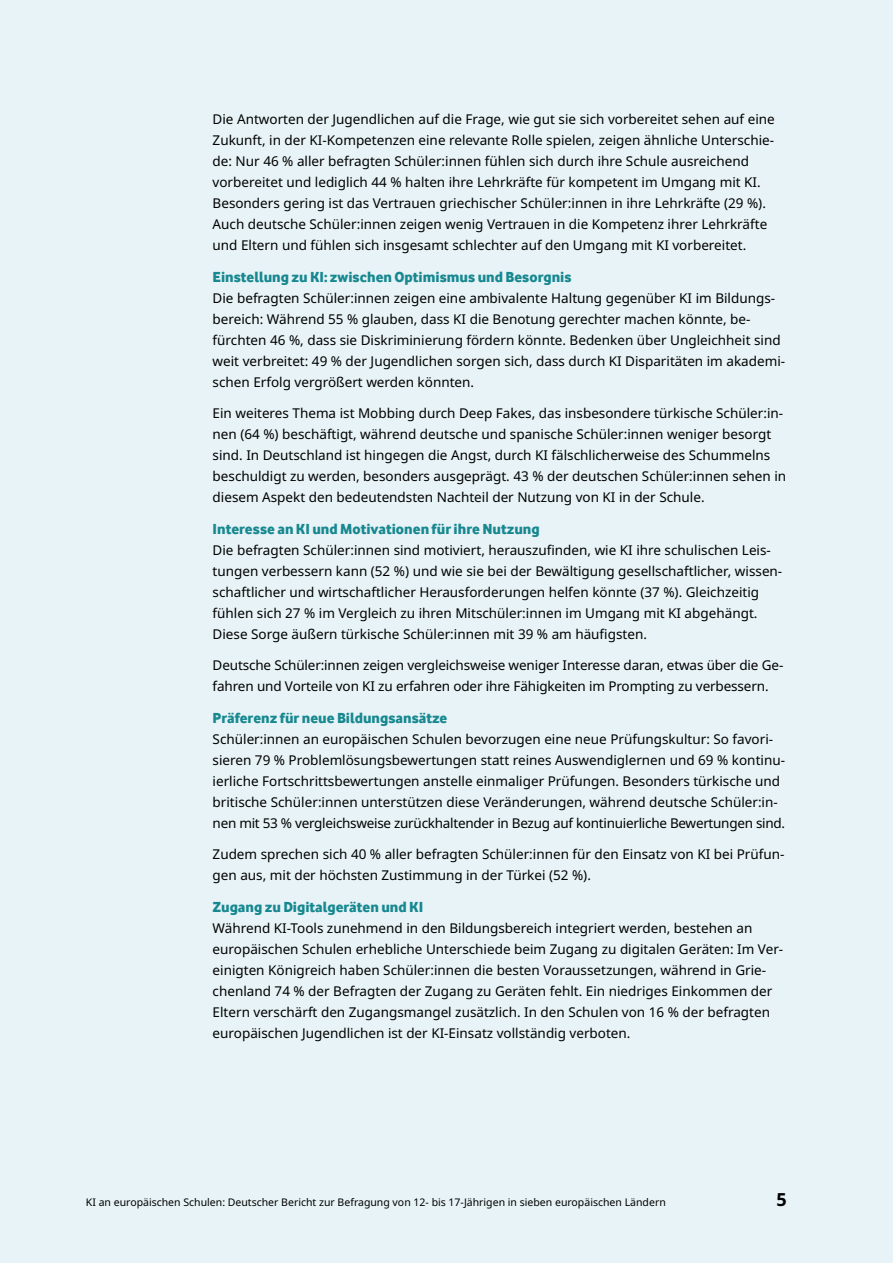
<style>
.page{position:relative;width:893px;height:1263px;background:#e7f3f6}
.page>*{position:absolute;margin:0;border:0;box-sizing:border-box;transform-origin:0 0}
.t1{font:700 18px "Noto Sans";color:#000}
.t2{font:15px "Vodafone Ex B";color:#178890}
.t3{font:13.5px/21px "Noto Sans";color:#000}
.t4{font:10.5px "Noto Sans";color:#000}
</style>
<div class="page">
<p class="t3" style="left:213px;top:109px;width:564px">Die Antworten der Jugendlichen auf die Frage, wie gut sie sich vorbereitet sehen auf eine Zukunft, in der KI-Kompetenzen eine relevante Rolle spielen, zeigen ähnliche Unterschie&shy;de: Nur 46 % aller befragten Schüler:innen fühlen sich durch ihre Schule ausreichend vorbereitet und lediglich 44 % halten ihre Lehrkräfte für kompetent im Umgang mit KI.<br>Besonders gering ist das Vertrauen griechischer Schüler:innen in ihre Lehrkräfte (29 %).<br>Auch deutsche Schüler:innen zeigen wenig Vertrauen in die Kompetenz ihrer Lehrkräfte und Eltern und fühlen sich insgesamt schlechter auf den Umgang mit KI vorbereitet.</p>
<p class="t2" style="left:213px;top:267px;width:360px">Einstellung zu KI: zwischen Optimismus und Besorgnis</p>
<p class="t3" style="left:213px;top:288px;width:574px">Die befragten Schüler:innen zeigen eine ambivalente Haltung gegenüber KI im Bildungs&shy;bereich: Während 55 % glauben, dass KI die Benotung gerechter machen könnte, be&shy;fürchten 46 %, dass sie Diskriminierung fördern könnte. Bedenken über Ungleichheit sind weit verbreitet: 49 % der Jugendlichen sorgen sich, dass durch KI Disparitäten im akademi&shy;schen Erfolg vergrößert werden könnten.</p>
<p class="t3" style="left:213px;top:403px;width:575px">Ein weiteres Thema ist Mobbing durch Deep Fakes, das insbesondere türkische Schüler:in&shy;nen (64 %) beschäftigt, während deutsche und spanische Schüler:innen weniger besorgt sind. In Deutschland ist hingegen die Angst, durch KI fälschlicherweise des Schummelns beschuldigt zu werden, besonders ausgeprägt. 43 % der deutschen Schüler:innen sehen in diesem Aspekt den bedeutendsten Nachteil der Nutzung von KI in der Schule.</p>
<p class="t2" style="left:213px;top:519px;width:329px">Interesse an KI und Motivationen für ihre Nutzung</p>
<p class="t3" style="left:213px;top:540px;width:571px">Die befragten Schüler:innen sind motiviert, herauszufinden, wie KI ihre schulischen Leis&shy;tungen verbessern kann (52 %) und wie sie bei der Bewältigung gesellschaftlicher, wissen&shy;schaftlicher und wirtschaftlicher Herausforderungen helfen könnte (37 %). Gleichzeitig fühlen sich 27 % im Vergleich zu ihren Mitschüler:innen im Umgang mit KI abgehängt.<br>Diese Sorge äußern türkische Schüler:innen mit 39 % am häufigsten.</p>
<p class="t3" style="left:213px;top:655px;width:572px">Deutsche Schüler:innen zeigen vergleichsweise weniger Interesse daran, etwas über die Ge&shy;fahren und Vorteile von KI zu erfahren oder ihre Fähigkeiten im Prompting zu verbessern.</p>
<p class="t2" style="left:213px;top:708px;width:236px">Präferenz für neue Bildungsansätze</p>
<p class="t3" style="left:213px;top:729px;width:574px">Schüler:innen an europäischen Schulen bevorzugen eine neue Prüfungskultur: So favori&shy;sieren 79 % Problemlösungsbewertungen statt reines Auswendiglernen und 69 % kontinu&shy;ierliche Fortschrittsbewertungen anstelle einmaliger Prüfungen. Besonders türkische und britische Schüler:innen unterstützen diese Veränderungen, während deutsche Schüler:in&shy;nen mit 53 % vergleichsweise zurückhaltender in Bezug auf kontinuierliche Bewertungen sind.</p>
<p class="t3" style="left:213px;top:844px;width:573px">Zudem sprechen sich 40 % aller befragten Schüler:innen für den Einsatz von KI bei Prüfun&shy;gen aus, mit der höchsten Zustimmung in der Türkei (52 %).</p>
<p class="t2" style="left:213px;top:897px;width:212px">Zugang zu Digitalgeräten und KI</p>
<p class="t3" style="left:213px;top:918px;width:572px">Während KI-Tools zunehmend in den Bildungsbereich integriert werden, bestehen an europäischen Schulen erhebliche Unterschiede beim Zugang zu digitalen Geräten: Im Ver&shy;einigten Königreich haben Schüler:innen die besten Voraussetzungen, während in Grie&shy;chenland 74 % der Befragten der Zugang zu Geräten fehlt. Ein niedriges Einkommen der Eltern verschärft den Zugangsmangel zusätzlich. In den Schulen von 16 % der befragten europäischen Jugendlichen ist der KI-Einsatz vollständig verboten.</p>
<p class="t4" style="left:86px;top:1195px;width:581px">KI an europäischen Schulen: Deutscher Bericht zur Befragung von 12- bis 17-Jährigen in sieben europäischen Ländern</p>
<h1 class="t1" style="left:776px;top:1187px;width:12px">5</h1>
</div>
